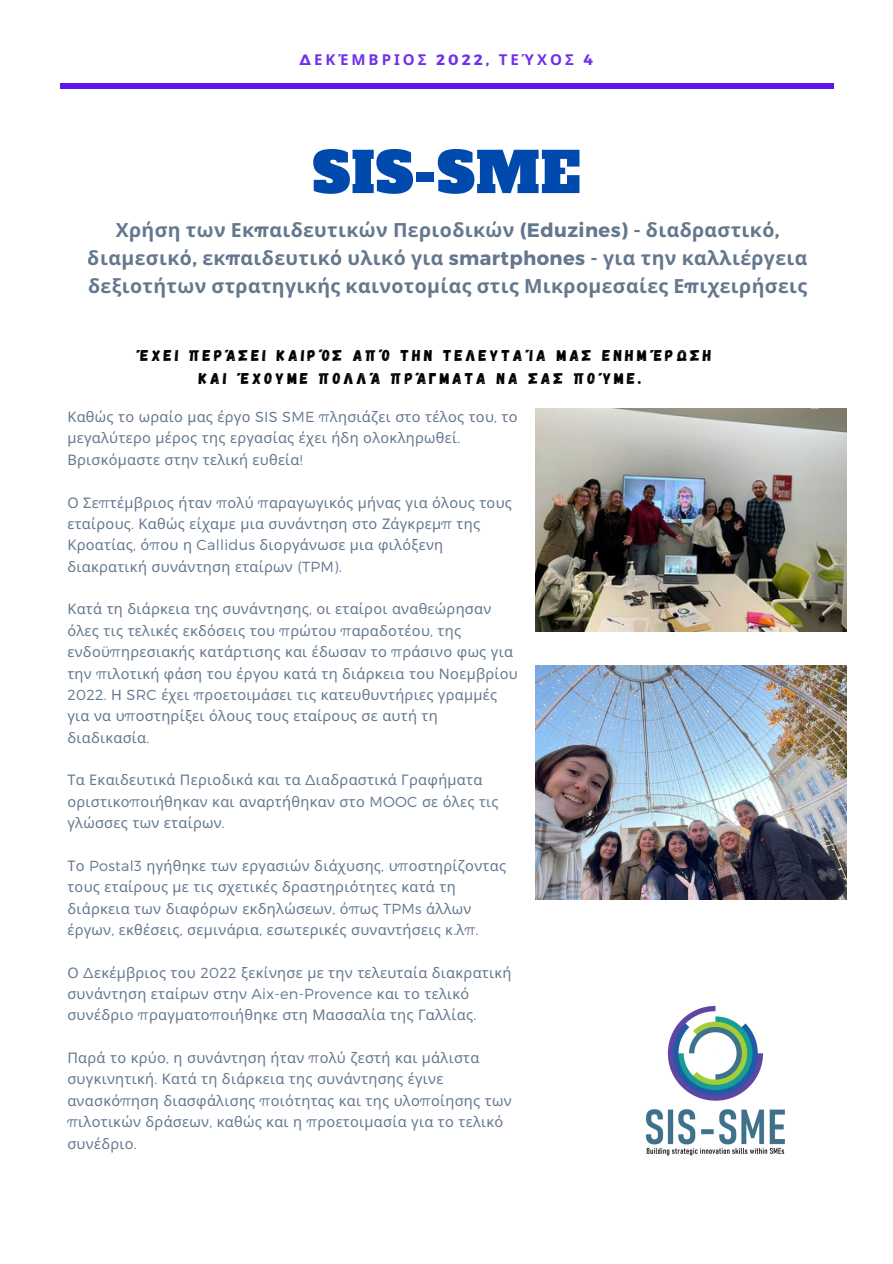
<style>
.page{position:relative;width:893px;height:1264px;background:#fff}
.page>*{position:absolute;margin:0;border:0;box-sizing:border-box;transform-origin:0 0}
.t1{font:55.65px "Alfa Slab One";letter-spacing:.02em;color:#004aad}
.t2{font:700 19.5px/28px "Noto Sans";letter-spacing:.02em;color:#516780;text-align:center}
.t3{font:15.6px/23.4px "Gagalin";letter-spacing:.2em;color:#000;text-align:center}
.t4{font:700 15px "Noto Sans";letter-spacing:.2em;color:#5e17eb}
.t5{font:14.55px/21.3px "Noto Sans";letter-spacing:.02em;color:#516780}
.s1{font-family:"Montserrat"}
.s2{font-family:"Montserrat";font-weight:300}
</style>
<div class="page">
<div style="left:60px;top:83px;width:773px;height:6px;background:#5e17eb"></div>
<img style="left:535px;top:408px;width:311px;height:223px">
<img style="left:645px;top:1005px;width:140px;height:151px">
<img style="left:535px;top:665px;width:311px;height:234px">
<p class="t4" style="left:299px;top:49px;width:295px"><span class="s1">Δ</span>ΕΚΈΜΒΡΙΟΣ <span class="s1">2022,</span> ΤΕΎΧΟΣ <span class="s1">4</span></p>
<h1 class="t1" style="left:313px;top:135px;width:269px">SIS-SME</h1>
<h2 class="t2" style="left:88px;top:215px;width:721px">Χρήση των Εκ<span class="s1">π</span>αιδευτικών Περιοδικών <span class="s1">(Eduzines) -</span> διαδραστικό<span class="s1">, </span>διαμεσικό<span class="s1">,</span> εκ<span class="s1">π</span>αιδευτικό υλικό για <span class="s1">smartphones -</span> για την καλλιέργεια δεξιοτήτων στρατηγικής καινοτομίας στις Μικρομεσαίες Ε<span class="s1">π</span>ιχειρήσεις</h2>
<p class="t3" style="left:137px;top:343px;width:576px">ΈΧΕΙ ΠΕΡΆΣΕΙ ΚΑΙΡΌΣ ΑΠΌ ΤΗΝ ΤΕΛΕΥΤΑΊΑ ΜΑΣ ΕΝΗΜΈΡΩΣΗ<br>ΚΑΙ ΈΧΟΥΜΕ ΠΟΛΛΆ ΠΡΆΓΜΑΤΑ ΝΑ ΣΑΣ ΠΟΎΜΕ.</p>
<p class="t5" style="left:67px;top:406px;width:452px">Καθώς το ωραίο μας έργο <span class="s2">SIS SME π</span>λησιάζει στο τέλος του<span class="s2">,</span> το μεγαλύτερο μέρος της εργασίας έχει ήδη ολοκληρωθεί<span class="s2">.<br></span>Βρισκόμαστε στην τελική ευθεία<span class="s2">!</span></p>
<p class="t5" style="left:67px;top:491px;width:446px">Ο Σε<span class="s2">π</span>τέμβριος ήταν <span class="s2">π</span>ολύ <span class="s2">π</span>αραγωγικός μήνας για όλους τους εταίρους<span class="s2">.</span> Καθώς είχαμε μια συνάντηση στο Ζάγκρεμ<span class="s2">π</span> της Κροατίας<span class="s2">,</span> ό<span class="s2">π</span>ου η <span class="s2">Callidus</span> διοργάνωσε μια φιλόξενη διακρατική συνάντηση εταίρων <span class="s2">(TPM).</span></p>
<p class="t5" style="left:67px;top:598px;width:452px">Κατά τη διάρκεια της συνάντησης<span class="s2">,</span> οι εταίροι αναθεώρησαν όλες τις τελικές εκδόσεις του <span class="s2">π</span>ρώτου <span class="s2">π</span>αραδοτέου<span class="s2">,</span> της ενδοϋ<span class="s2">π</span>ηρεσιακής κατάρτισης και έδωσαν το <span class="s2">π</span>ράσινο φως για την <span class="s2">π</span>ιλοτική φάση του έργου κατά τη διάρκεια του Νοεμβρίου <span class="s2">2022.</span> Η <span class="s2">SRC</span> έχει <span class="s2">π</span>ροετοιμάσει τις κατευθυντήριες γραμμές για να υ<span class="s2">π</span>οστηρίξει όλους τους εταίρους σε αυτή τη διαδικασία<span class="s2">.</span></p>
<p class="t5" style="left:67px;top:769px;width:432px">Τα Εκαιδευτικά Περιοδικά και τα <span class="s2">Δ</span>ιαδραστικά Γραφήματα οριστικο<span class="s2">π</span>οιήθηκαν και αναρτήθηκαν στο <span class="s2">MOOC</span> σε όλες τις γλώσσες των εταίρων<span class="s2">.</span></p>
<p class="t5" style="left:67px;top:854px;width:440px">Το <span class="s2">Postal3</span> ηγήθηκε των εργασιών διάχυσης<span class="s2">,</span> υ<span class="s2">π</span>οστηρίζοντας τους εταίρους με τις σχετικές δραστηριότητες κατά τη διάρκεια των διαφόρων εκδηλώσεων<span class="s2">,</span> ό<span class="s2">π</span>ως <span class="s2">TPMs</span> άλλων έργων<span class="s2">,</span> εκθέσεις<span class="s2">,</span> σεμινάρια<span class="s2">,</span> εσωτερικές συναντήσεις κ<span class="s2">.</span>λ<span class="s2">π.</span></p>
<p class="t5" style="left:67px;top:961px;width:445px">Ο <span class="s2">Δ</span>εκέμβριος του <span class="s2">2022</span> ξεκίνησε με την τελευταία διακρατική συνάντηση εταίρων στην <span class="s2">Aix-en-Provence</span> και το τελικό συνέδριο <span class="s2">π</span>ραγματο<span class="s2">π</span>οιήθηκε στη Μασσαλία της Γαλλίας<span class="s2">.</span></p>
<p class="t5" style="left:67px;top:1046px;width:446px">Παρά το κρύο<span class="s2">,</span> η συνάντηση ήταν <span class="s2">π</span>ολύ ζεστή και μάλιστα συγκινητική<span class="s2">.</span> Κατά τη διάρκεια της συνάντησης έγινε ανασκό<span class="s2">π</span>ηση διασφάλισης <span class="s2">π</span>οιότητας και της υλο<span class="s2">π</span>οίησης των <span class="s2">π</span>ιλοτικών δράσεων<span class="s2">,</span> καθώς και η <span class="s2">π</span>ροετοιμασία για το τελικό συνέδριο<span class="s2">.</span></p>
</div>
